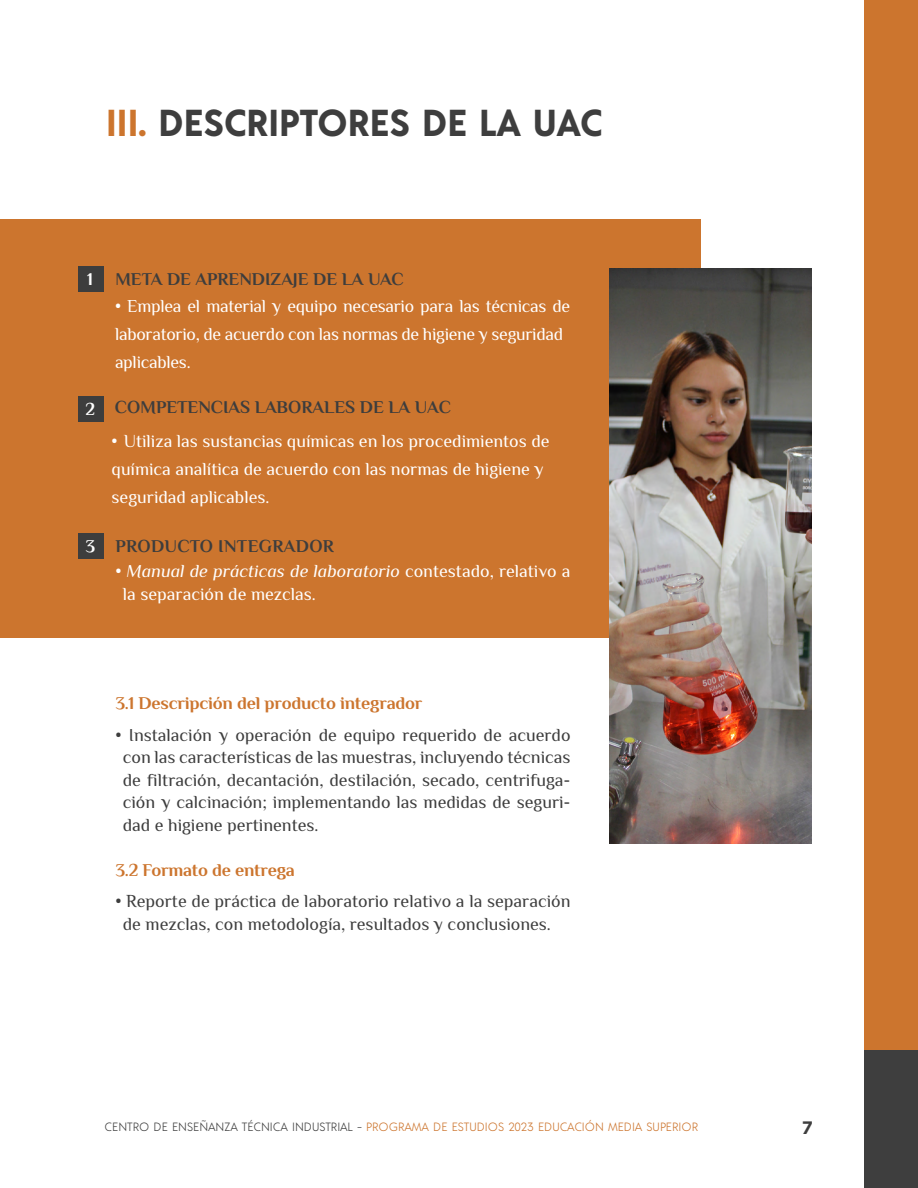
<style>
.page{position:relative;width:918px;height:1188px;background:#fff}
.page>*{position:absolute;margin:0;border:0;box-sizing:border-box;transform-origin:0 0}
.t1{font:700 37.5px "Acre";color:#3e3e3e}
.t2{font:18px/28.2px "Philosopher";color:#fff}
.t3{font:18px/22.5px "Philosopher";color:#3d3d3d;text-align:justify}
.t4{font:18px/22.5px "Philosopher";color:#3e3e3e}
.t5{font:700 18px "Philosopher";letter-spacing:-.01em;color:#cc752e}
.t6{font:700 18px "Philosopher";color:#3d3d3d}
.t7{font:700 18px "Philosopher";letter-spacing:.02em;color:#3d3d3d}
.t8{font:700 18px "Philosopher";color:#fff}
.t9{font:700 18px "Gotham";color:#3e3e3e}
.t10{font:300 12px "Acre";color:#cc752e}
.s1{color:#cc752e}
.s2{font-style:italic}
.s3{color:#3d3d3d}
.s4{color:#3e3e3e}
</style>
<div class="page">
<div style="left:864px;top:1050px;width:54px;height:138px;background:#3e3e3e"></div>
<div style="left:864px;top:0;width:54px;height:1050px;background:#cc752e"></div>
<div style="left:0;top:219px;width:700px;height:419px;background:#cc752e"></div>
<div style="left:78px;top:266px;width:26px;height:26px;background:#3d3d3d"></div>
<div style="left:78px;top:396px;width:26px;height:26px;background:#3d3d3d"></div>
<div style="left:78px;top:533px;width:26px;height:26px;background:#3d3d3d"></div>
<img style="left:609px;top:269px;width:203px;height:575px">
<h1 class="t1" style="left:106px;top:96px;width:498px"><span class="s1">III.</span> DESCRIPTORES DE LA UAC</h1>
<p class="t8" style="left:87px;top:267px;width:7px">1</p>
<p class="t6" style="left:115px;top:267px;width:290px">META DE APRENDIZAJE DE LA UAC</p>
<p class="t2" style="left:115px;top:292px;width:457px">• Emplea el material y equipo necesario para las técnicas de laboratorio, de acuerdo con las normas de higiene y seguridad aplicables.</p>
<p class="t8" style="left:86px;top:397px;width:11px">2</p>
<p class="t6" style="left:115px;top:395px;width:338px">COMPETENCIAS LABORALES DE LA UAC</p>
<p class="t2" style="left:112px;top:427px;width:440px">• Utiliza las sustancias químicas en los procedimientos de química analítica de acuerdo con las normas de higiene y seguridad aplicables.</p>
<p class="t8" style="left:86px;top:534px;width:11px">3</p>
<p class="t7" style="left:115px;top:534px;width:220px">PRODUCTO INTEGRADOR</p>
<p class="t2" style="left:123px;top:560px;width:449px;line-height:22.5px;text-indent:-8px">• <span class="s2">Manual de prácticas de laboratorio</span> contestado, relativo a la separación de mezclas.</p>
<p class="t5" style="left:115px;top:692px;width:309px">3.1 Descripción del producto integrador</p>
<p class="t3" style="left:123px;top:724px;width:449px;text-indent:-8px">• Instalación y operación de equipo requerido de acuerdo con las características de las muestras, incluyendo técnicas de filtración, decantación, destilación, secado, centrifuga&shy;ción y calcinación; implementando las medidas de seguri&shy;dad e higiene pertinentes.</p>
<p class="t5" style="left:115px;top:858px;width:181px">3.2 Formato de entrega</p>
<p class="t4" style="left:123px;top:890px;width:449px;text-indent:-8px"><span class="s3">•</span> Reporte de práctica de laboratorio relativo a la separación de mezclas, con metodología, resultados y conclusiones.</p>
<p class="t10" style="left:105px;top:1119px;width:595px"><span class="s4">CENTRO DE ENSEÑANZA TÉCNICA INDUSTRIAL -</span> PROGRAMA DE ESTUDIOS 2023 EDUCACIÓN MEDIA SUPERIOR</p>
<p class="t9" style="left:802px;top:1118px;width:13px">7</p>
</div>
